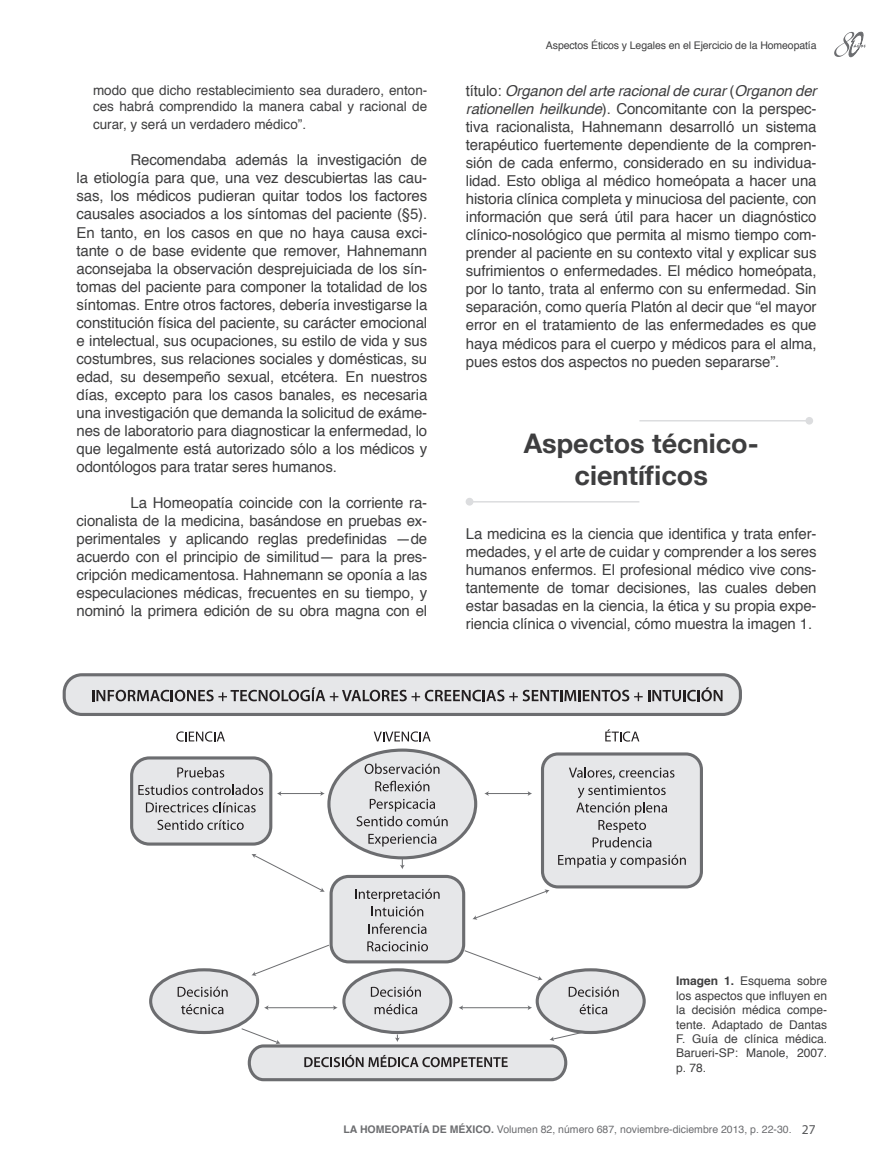
<style>
.page{position:relative;width:893px;height:1170px;background:#fff}
.page>*{position:absolute;margin:0;border:0;box-sizing:border-box;transform-origin:0 0}
.t1{font:700 27px/32.4px "Helvetica Neue";color:#3e3e3f;text-align:center}
.t2{font:15px/18px "Helvetica";letter-spacing:-.01em;color:#3e3e3f;text-align:justify}
.t3{font:13.5px/16.2px "Helvetica";color:#3e3e3f}
.t4{font:12px/14.4px "Helvetica";color:#3e3e3f;text-align:justify}
.t5{font:10.5px "Helvetica";color:#6c6d70}
.t6{font:10.5px "Helvetica";letter-spacing:-.01em;color:#3e3e3f}
.s1{font-style:italic}
.s2{font-weight:700}
.s3{font-family:"Myriad Pro";font-size:13.5px;color:#57585a}
</style>
<div class="page">
<svg style="left:834px;top:31px;width:32px;height:27px"></svg>
<div style="left:466px;top:497px;width:7px;height:8px;background:#dcdddf;border-radius:50%"></div>
<hr style="left:470px;top:501px;width:169px;height:1px;background:#dcdddf">
<div style="left:805px;top:417px;width:8px;height:7px;background:#dcdddf;border-radius:50%"></div>
<hr style="left:639px;top:420px;width:170px;height:1px;background:#dcdddf">
<div style="left:331px;top:876px;width:133px;height:85px;background:#e6e7e9;border-radius:18px"></div>
<div style="left:330px;top:874px;width:135px;height:89px;border:3px solid #6c6d70;border-radius:18px"></div>
<div style="left:132px;top:757px;width:139px;height:87px;background:#e6e7e9;border-radius:18px"></div>
<div style="left:130px;top:756px;width:142px;height:89px;border:3px solid #6c6d70;border-radius:18px"></div>
<div style="left:329px;top:750px;width:147px;height:107px;background:#e6e7e9;border-radius:50%"></div>
<div style="left:327px;top:748px;width:150px;height:111px;border:3px solid #6c6d70;border-radius:50%"></div>
<div style="left:344px;top:969px;width:107px;height:63px;background:#e6e7e9;border-radius:50%"></div>
<div style="left:342px;top:968px;width:110px;height:65px;border:3px solid #6c6d70;border-radius:50%"></div>
<div style="left:151px;top:969px;width:107px;height:63px;background:#e6e7e9;border-radius:50%"></div>
<div style="left:149px;top:968px;width:110px;height:65px;border:3px solid #6c6d70;border-radius:50%"></div>
<div style="left:537px;top:969px;width:107px;height:63px;background:#e6e7e9;border-radius:50%"></div>
<div style="left:536px;top:968px;width:110px;height:65px;border:3px solid #6c6d70;border-radius:50%"></div>
<div style="left:542px;top:754px;width:159px;height:132px;background:#e6e7e9;border-radius:15px"></div>
<div style="left:541px;top:752px;width:162px;height:136px;border:3px solid #6c6d70;border-radius:15px"></div>
<div style="left:64px;top:674px;width:676px;height:40px;background:#e6e7e9;border-radius:18px"></div>
<div style="left:63px;top:673px;width:679px;height:43px;border:3px solid #6c6d70;border-radius:18px"></div>
<svg style="left:92px;top:687px;width:630px;height:14px"></svg>
<svg style="left:355px;top:888px;width:85px;height:28px"></svg>
<svg style="left:368px;top:923px;width:58px;height:10px"></svg>
<svg style="left:367px;top:941px;width:61px;height:10px"></svg>
<svg style="left:365px;top:763px;width:74px;height:10px"></svg>
<svg style="left:375px;top:780px;width:54px;height:11px"></svg>
<svg style="left:357px;top:798px;width:91px;height:28px"></svg>
<svg style="left:368px;top:833px;width:68px;height:13px"></svg>
<svg style="left:177px;top:767px;width:47px;height:10px"></svg>
<svg style="left:138px;top:784px;width:125px;height:11px"></svg>
<svg style="left:146px;top:802px;width:110px;height:10px"></svg>
<svg style="left:157px;top:819px;width:87px;height:10px"></svg>
<svg style="left:569px;top:767px;width:105px;height:12px"></svg>
<svg style="left:576px;top:785px;width:91px;height:62px"></svg>
<svg style="left:558px;top:854px;width:128px;height:14px"></svg>
<svg style="left:569px;top:986px;width:50px;height:10px"></svg>
<svg style="left:580px;top:1004px;width:27px;height:10px"></svg>
<svg style="left:178px;top:986px;width:50px;height:10px"></svg>
<svg style="left:181px;top:1004px;width:42px;height:10px"></svg>
<svg style="left:371px;top:986px;width:50px;height:10px"></svg>
<svg style="left:375px;top:1003px;width:42px;height:11px"></svg>
<svg style="left:176px;top:731px;width:49px;height:10px"></svg>
<svg style="left:374px;top:731px;width:57px;height:10px"></svg>
<svg style="left:605px;top:729px;width:34px;height:12px"></svg>
<hr style="left:280px;top:793px;width:42px;height:1px;background:#6c6d70">
<svg style="left:320px;top:791px;width:5px;height:5px"></svg>
<hr style="left:487px;top:793px;width:42px;height:1px;background:#6c6d70">
<svg style="left:484px;top:791px;width:5px;height:5px"></svg>
<hr style="left:462px;top:1007px;width:67px;height:1px;background:#6c6d70">
<svg style="left:459px;top:1005px;width:4px;height:5px"></svg>
<hr style="left:267px;top:1007px;width:67px;height:1px;background:#6c6d70">
<svg style="left:264px;top:1005px;width:5px;height:5px"></svg>
<svg style="left:333px;top:1005px;width:5px;height:5px"></svg>
<svg style="left:473px;top:889px;width:76px;height:30px"></svg>
<svg style="left:251px;top:854px;width:73px;height:37px"></svg>
<svg style="left:252px;top:944px;width:78px;height:31px"></svg>
<svg style="left:464px;top:949px;width:78px;height:31px"></svg>
<svg style="left:400px;top:857px;width:5px;height:12px"></svg>
<svg style="left:241px;top:1027px;width:342px;height:55px"></svg>
<p class="t3" style="left:93px;top:83px;width:336px">modo que dicho restablecimiento sea duradero, enton&shy;ces habrá comprendido la manera cabal y racional de</p>
<p class="t3" style="left:93px;top:117px;width:215px">curar, y será un verdadero médico”.</p>
<p class="t2" style="left:77px;top:152px;width:352px;text-indent:54px">Recomendaba además la investigación de la etiología para que, una vez descubiertas las cau&shy;sas, los médicos pudieran quitar todos los factores causales asociados a los síntomas del paciente (§5).<br>En tanto, en los casos en que no haya causa exci&shy;tante o de base evidente que remover, Hahnemann aconsejaba la observación desprejuiciada de los sín&shy;tomas del paciente para componer la totalidad de los síntomas. Entre otros factores, debería investigarse la constitución física del paciente, su carácter emocional e intelectual, sus ocupaciones, su estilo de vida y sus costumbres, sus relaciones sociales y domésticas, su edad, su desempeño sexual, etcétera. En nuestros días, excepto para los casos banales, es necesaria una investigación que demanda la solicitud de exáme&shy;nes de laboratorio para diagnosticar la enfermedad, lo que legalmente está autorizado sólo a los médicos y odontólogos para tratar seres humanos.</p>
<p class="t2" style="left:77px;top:494px;width:352px;text-indent:54px">La Homeopatía coincide con la corriente ra&shy;cionalista de la medicina, basándose en pruebas ex&shy;perimentales y aplicando reglas predefinidas —de acuerdo con el principio de similitud— para la pres&shy;cripción medicamentosa. Hahnemann se oponía a las especulaciones médicas, frecuentes en su tiempo, y nominó la primera edición de su obra magna con el</p>
<p class="t6" style="left:546px;top:37px;width:272px">Aspectos Éticos y Legales en el Ejercicio de la Homeopatía</p>
<p class="t2" style="left:466px;top:82px;width:352px">título: <span class="s1">Organon del arte racional de curar</span> (<span class="s1">Organon der rationellen heilkunde</span>). Concomitante con la perspec&shy;tiva racionalista, Hahnemann desarrolló un sistema terapéutico fuertemente dependiente de la compren&shy;sión de cada enfermo, considerado en su individua&shy;lidad. Esto obliga al médico homeópata a hacer una historia clínica completa y minuciosa del paciente, con información que será útil para hacer un diagnóstico clínico-nosológico que permita al mismo tiempo com&shy;prender al paciente en su contexto vital y explicar sus sufrimientos o enfermedades. El médico homeópata, por lo tanto, trata al enfermo con su enfermedad. Sin separación, como quería Platón al decir que “el mayor error en el tratamiento de las enfermedades es que haya médicos para el cuerpo y médicos para el alma, pues estos dos aspectos no pueden separarse”.</p>
<h1 class="t1" style="left:524px;top:428px;width:236px">Aspectos técnico&shy;científicos</h1>
<p class="t2" style="left:466px;top:525px;width:352px">La medicina es la ciencia que identifica y trata enfer&shy;medades, y el arte de cuidar y comprender a los seres humanos enfermos. El profesional médico vive cons&shy;tantemente de tomar decisiones, las cuales deben estar basadas en la ciencia, la ética y su propia expe&shy;riencia clínica o vivencial, cómo muestra la imagen 1.</p>
<p class="t4" style="left:676px;top:974px;width:152px"><span class="s2">Imagen 1.</span> Esquema sobre los aspectos que influyen en la decisión médica compe&shy;tente. Adaptado de Dantas F. Guía de clínica médica.<br>Barueri-SP: Manole, 2007. p. 78.</p>
<p class="t5" style="left:344px;top:1120px;width:474px"><span class="s2">LA HOMEOPATÍA DE MÉXICO.</span> Volumen 82, número 687, noviembre-diciembre 2013, p. 22-30. <span class="s3">27</span></p>
</div>
